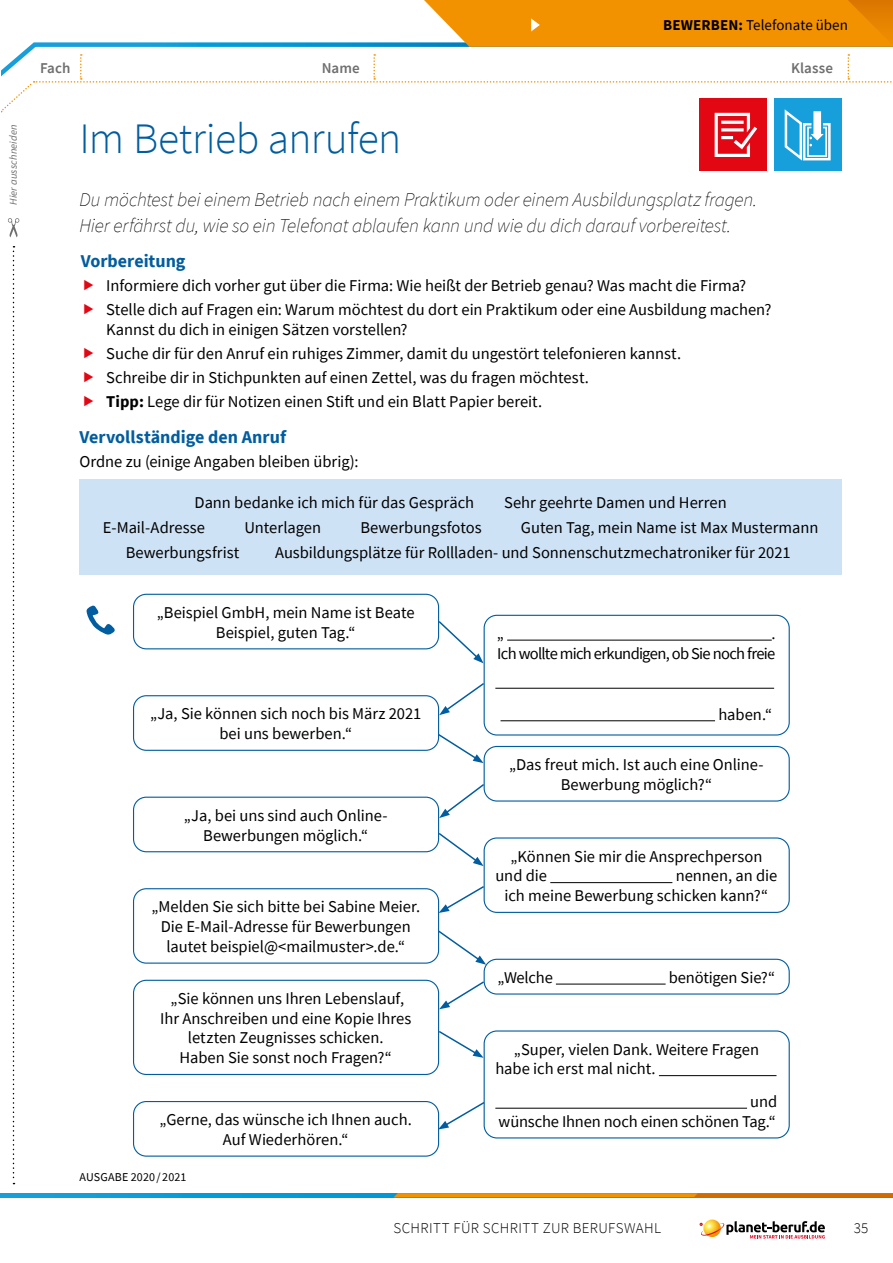
<style>
.page{position:relative;width:893px;height:1263px;background:#fff}
.page>*{position:absolute;margin:0;border:0;box-sizing:border-box;transform-origin:0 0}
.t1{font:300 43.5px "Source Sans Pro";letter-spacing:-.01em;color:#005d9f}
.t2{font:italic 200 19.5px/25.5px "Source Sans Pro";letter-spacing:-.01em;color:#000}
.t3{font:700 18px "Source Sans Pro";color:#005d9f}
.t4{font:16.5px/19.8px "Source Sans Pro";letter-spacing:-.005em;color:#000}
.t5{font:16.5px/19.8px "Source Sans Pro";letter-spacing:-.045em;color:#000;text-align:right}
.t6{font:300 15px "Source Sans Pro";letter-spacing:.025em;color:#000}
.t7{font:15px "Source Sans Pro";color:#000}
.t8{font:600 15px "Source Sans Pro";letter-spacing:.005em;color:#706f6f}
.t9{font:12px "Source Sans Pro";letter-spacing:.01em;color:#000}
.t10{font:italic 10.5px "Source Sans Pro";letter-spacing:.015em;color:#706f6f}
.s1{font-weight:700}
</style>
<div class="page">
<svg style="left:0;top:1193px;width:394px;height:4px;background:#079cd8"></svg>
<svg style="left:394px;top:1193px;width:499px;height:4px;background:#dd8307"></svg>
<svg style="left:8px;top:218px;width:11px;height:19px"></svg>
<svg style="left:13px;top:246px;width:1px;height:938px"></svg>
<div style="left:80px;top:479px;width:762px;height:96px;background:#cee2f6"></div>
<div style="left:775px;top:99px;width:67px;height:72px;background:#169fdb"></div>
<div style="left:699px;top:99px;width:67px;height:72px;background:#e30613"></div>
<div style="left:133px;top:594px;width:306px;height:55px;border:1px solid #005d9f;border-radius:13px"></div>
<hr style="left:507px;top:640px;width:265px;height:1px;background:#000">
<hr style="left:495px;top:688px;width:279px;height:1px;background:#000">
<hr style="left:501px;top:720px;width:214px;height:1px;background:#000">
<div style="left:484px;top:615px;width:306px;height:120px;border:1px solid #005d9f;border-radius:13px"></div>
<div style="left:133px;top:695px;width:306px;height:56px;border:1px solid #005d9f;border-radius:13px"></div>
<div style="left:484px;top:746px;width:306px;height:55px;border:1px solid #005d9f;border-radius:13px"></div>
<div style="left:133px;top:797px;width:306px;height:55px;border:1px solid #005d9f;border-radius:13px"></div>
<hr style="left:550px;top:882px;width:122px;height:1px;background:#000">
<div style="left:484px;top:837px;width:306px;height:76px;border:1px solid #005d9f;border-radius:13px"></div>
<div style="left:133px;top:888px;width:306px;height:76px;border:1px solid #005d9f;border-radius:13px"></div>
<hr style="left:556px;top:984px;width:110px;height:1px;background:#000">
<div style="left:484px;top:959px;width:306px;height:35px;border:1px solid #005d9f;border-radius:13px"></div>
<div style="left:133px;top:980px;width:306px;height:95px;border:1px solid #005d9f;border-radius:13px"></div>
<hr style="left:659px;top:1075px;width:117px;height:1px;background:#000">
<hr style="left:495px;top:1108px;width:252px;height:1px;background:#000">
<div style="left:484px;top:1030px;width:306px;height:108px;border:1px solid #005d9f;border-radius:13px"></div>
<div style="left:133px;top:1101px;width:306px;height:56px;border:1px solid #005d9f;border-radius:13px"></div>
<svg style="left:437px;top:619px;width:47px;height:44px"></svg>
<svg style="left:439px;top:681px;width:47px;height:34px"></svg>
<svg style="left:437px;top:733px;width:47px;height:30px"></svg>
<svg style="left:439px;top:782px;width:47px;height:36px"></svg>
<svg style="left:437px;top:831px;width:47px;height:35px"></svg>
<svg style="left:439px;top:884px;width:47px;height:29px"></svg>
<svg style="left:437px;top:929px;width:49px;height:36px"></svg>
<svg style="left:439px;top:980px;width:47px;height:29px"></svg>
<svg style="left:437px;top:1029px;width:47px;height:29px"></svg>
<svg style="left:438px;top:1100px;width:48px;height:29px"></svg>
<svg style="left:86px;top:605px;width:29px;height:30px"></svg>
<svg style="left:703px;top:1219px;width:18px;height:18px"></svg>
<svg style="left:700px;top:1221px;width:125px;height:17px"></svg>
<svg style="left:1px;top:0;width:892px;height:163px"></svg>
<p class="t10" style="left:7px;top:205px;width:82px;rotate:-90deg">Hier ausschneiden</p>
<p class="t7" style="left:663px;top:16px;width:186px"><span class="s1">BEWERBEN:</span> Telefonate üben</p>
<p class="t8" style="left:40px;top:58px;width:32px">Fach</p>
<p class="t8" style="left:322px;top:58px;width:39px">Name</p>
<p class="t8" style="left:791px;top:58px;width:43px">Klasse</p>
<h1 class="t1" style="left:80px;top:111px;width:323px">Im Betrieb anrufen</h1>
<p class="t2" style="left:80px;top:187px;width:679px">Du möchtest bei einem Betrieb nach einem Praktikum oder einem Ausbildungsplatz fragen.<br>Hier erfährst du, wie so ein Telefonat ablaufen kann und wie du dich darauf vorbereitest.</p>
<p class="t3" style="left:81px;top:249px;width:106px">Vorbereitung</p>
<p class="t4" style="left:106px;top:273px;width:667px;line-height:24px">Informiere dich vorher gut über die Firma: Wie heißt der Betrieb genau? Was macht die Firma?<br>Stelle dich auf Fragen ein: Warum möchtest du dort ein Praktikum oder eine Ausbildung machen?</p>
<p class="t4" style="left:106px;top:317px;width:576px;line-height:24px">Kannst du dich in einigen Sätzen vorstellen?<br>Suche dir für den Anruf ein ruhiges Zimmer, damit du ungestört telefonieren kannst.<br>Schreibe dir in Stichpunkten auf einen Zettel, was du fragen möchtest.<br><span class="s1">Tipp:</span> Lege dir für Notizen einen Stift und ein Blatt Papier bereit.</p>
<p class="t3" style="left:80px;top:425px;width:208px">Vervollständige den Anruf</p>
<p class="t4" style="left:80px;top:452px;width:281px">Ordne zu (einige Angaben bleiben übrig):</p>
<p class="t4" style="left:195px;top:493px;width:281px">Dann bedanke ich mich für das Gespräch</p>
<p class="t4" style="left:504px;top:493px;width:224px">Sehr geehrte Damen und Herren</p>
<p class="t4" style="left:103px;top:518px;width:104px">E-Mail-Adresse</p>
<p class="t4" style="left:244px;top:518px;width:78px">Unterlagen</p>
<p class="t4" style="left:360px;top:518px;width:123px">Bewerbungsfotos</p>
<p class="t4" style="left:521px;top:518px;width:299px">Guten Tag, mein Name ist Max Mustermann</p>
<p class="t4" style="left:126px;top:543px;width:115px">Bewerbungsfrist</p>
<p class="t4" style="left:275px;top:543px;width:517px">Ausbildungsplätze für Rollladen- und Sonnenschutzmechatroniker für 2021</p>
<p class="t4" style="left:157px;top:602px;width:259px;text-align:center">„Beispiel GmbH, mein Name ist Beate<br>Beispiel, guten Tag.“</p>
<p class="t4" style="left:497px;top:623px;width:9px">„</p>
<p class="t5" style="left:497px;top:623px;width:280px">.<br>Ich wollte mich erkundigen, ob Sie noch freie</p>
<p class="t4" style="left:150px;top:704px;width:273px">„Ja, Sie können sich noch bis März 2021</p>
<p class="t4" style="left:718px;top:704px;width:55px">haben.“</p>
<p class="t4" style="left:219px;top:724px;width:134px">bei uns bewerben.“</p>
<p class="t4" style="left:509px;top:754px;width:256px;text-align:center">„Das freut mich. Ist auch eine Online-<br>Bewerbung möglich?“</p>
<p class="t4" style="left:184px;top:805px;width:205px;text-align:center">„Ja, bei uns sind auch Online-<br>Bewerbungen möglich.“</p>
<p class="t4" style="left:495px;top:846px;width:268px;text-indent:15px">„Können Sie mir die Ansprechperson und die</p>
<p class="t4" style="left:504px;top:866px;width:274px;text-indent:171px">nennen, an die ich meine Bewerbung schicken kann?“</p>
<p class="t4" style="left:151px;top:897px;width:270px;text-align:center">„Melden Sie sich bitte bei Sabine Meier.<br>Die E-Mail-Adresse für Bewerbungen lautet beispiel@&lt;mailmuster&gt;.de.“</p>
<p class="t4" style="left:160px;top:988px;width:253px;text-align:center">„Sie können uns Ihren Lebenslauf,<br>Ihr Anschreiben und eine Kopie Ihres letzten Zeugnisses schicken.<br>Haben Sie sonst noch Fragen?“</p>
<p class="t4" style="left:497px;top:967px;width:57px">„Welche</p>
<p class="t4" style="left:669px;top:967px;width:108px">benötigen Sie?“</p>
<p class="t4" style="left:495px;top:1039px;width:265px;text-indent:18px">„Super, vielen Dank. Weitere Fragen habe ich erst mal nicht.</p>
<p class="t4" style="left:750px;top:1091px;width:29px">und</p>
<p class="t4" style="left:160px;top:1110px;width:254px">„Gerne, das wünsche ich Ihnen auch.</p>
<p class="t4" style="left:499px;top:1111px;width:279px">wünsche Ihnen noch einen schönen Tag.“</p>
<p class="t4" style="left:223px;top:1129px;width:127px">Auf Wiederhören.“</p>
<p class="t9" style="left:80px;top:1169px;width:108px">AUSGABE 2020 / 2021</p>
<p class="t6" style="left:394px;top:1219px;width:269px">SCHRITT FÜR SCHRITT ZUR BERUFSWAHL</p>
<p class="t6" style="left:854px;top:1219px;width:16px">35</p>
</div>
